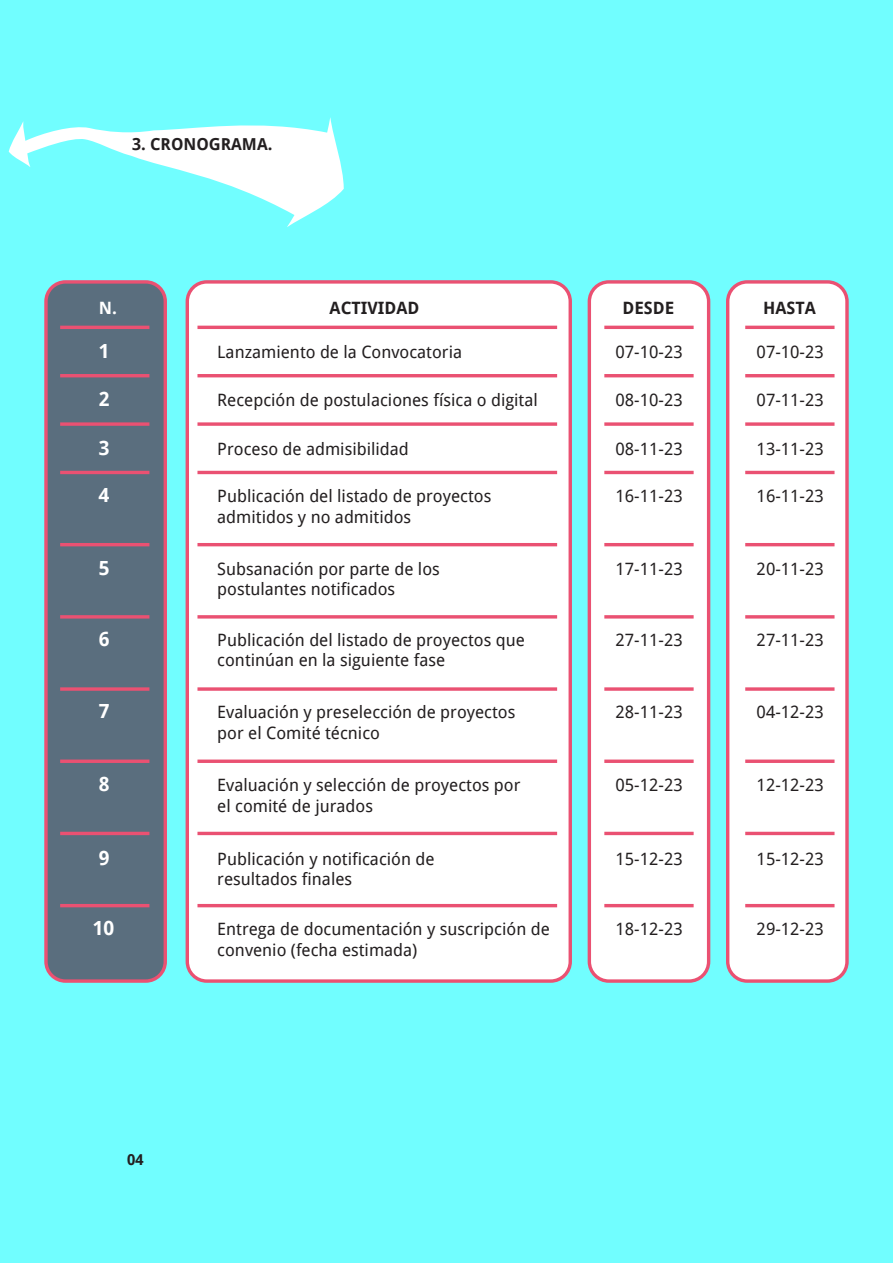
<style>
.page{position:relative;width:893px;height:1263px;background:#71feff}
.page>*{position:absolute;margin:0;border:0;box-sizing:border-box;transform-origin:0 0}
.t1{font:700 19.5px "Droid Sans";color:#fff}
.t2{font:16.95px/20.4px "Droid Sans";color:#231f20}
.t3{font:700 16.95px "Droid Sans";color:#231f20}
.t4{font:700 16.95px "Droid Sans";color:#fff}
.t5{font:700 16.5px "Droid Sans";color:#231f20}
.t6{font:700 15px "Droid Sans";color:#231f20}
</style>
<div class="page">
<svg style="left:9px;top:117px;width:335px;height:110px"></svg>
<div style="left:46px;top:282px;width:119px;height:699px;background:#5a6e7e;border-radius:20px"></div>
<div style="left:44px;top:280px;width:123px;height:703px;border:3px solid #ea5172;border-radius:20px"></div>
<div style="left:589px;top:282px;width:120px;height:699px;background:#fff;border-radius:20px"></div>
<div style="left:588px;top:280px;width:122px;height:703px;border:3px solid #ea5172;border-radius:20px"></div>
<div style="left:728px;top:282px;width:119px;height:699px;background:#fff;border-radius:20px"></div>
<div style="left:726px;top:280px;width:123px;height:703px;border:3px solid #ea5172;border-radius:20px"></div>
<div style="left:187px;top:282px;width:383px;height:699px;background:#fff;border-radius:20px"></div>
<div style="left:186px;top:280px;width:386px;height:703px;border:3px solid #ea5172;border-radius:20px"></div>
<hr style="left:60px;top:326px;width:89px;height:3px;background:#ea5172">
<hr style="left:604px;top:326px;width:90px;height:3px;background:#ea5172">
<hr style="left:745px;top:326px;width:89px;height:3px;background:#ea5172">
<hr style="left:197px;top:326px;width:360px;height:3px;background:#ea5172">
<hr style="left:60px;top:374px;width:89px;height:3px;background:#ea5172">
<hr style="left:604px;top:374px;width:90px;height:3px;background:#ea5172">
<hr style="left:745px;top:374px;width:89px;height:3px;background:#ea5172">
<hr style="left:197px;top:374px;width:360px;height:3px;background:#ea5172">
<svg style="left:60px;top:422px;width:89px;height:4px"></svg>
<svg style="left:604px;top:422px;width:90px;height:4px"></svg>
<svg style="left:745px;top:422px;width:89px;height:4px"></svg>
<svg style="left:197px;top:422px;width:360px;height:4px"></svg>
<hr style="left:60px;top:471px;width:89px;height:3px;background:#ea5172">
<hr style="left:604px;top:471px;width:90px;height:3px;background:#ea5172">
<hr style="left:745px;top:471px;width:89px;height:3px;background:#ea5172">
<hr style="left:197px;top:471px;width:360px;height:3px;background:#ea5172">
<hr style="left:60px;top:543px;width:89px;height:3px;background:#ea5172">
<hr style="left:604px;top:543px;width:90px;height:3px;background:#ea5172">
<hr style="left:745px;top:543px;width:89px;height:3px;background:#ea5172">
<hr style="left:197px;top:543px;width:360px;height:3px;background:#ea5172">
<hr style="left:60px;top:615px;width:89px;height:3px;background:#ea5172">
<hr style="left:604px;top:615px;width:90px;height:3px;background:#ea5172">
<hr style="left:745px;top:615px;width:89px;height:3px;background:#ea5172">
<hr style="left:197px;top:615px;width:360px;height:3px;background:#ea5172">
<svg style="left:60px;top:687px;width:89px;height:4px"></svg>
<svg style="left:604px;top:687px;width:90px;height:4px"></svg>
<svg style="left:745px;top:687px;width:89px;height:4px"></svg>
<svg style="left:197px;top:687px;width:360px;height:4px"></svg>
<svg style="left:60px;top:759px;width:89px;height:4px"></svg>
<svg style="left:604px;top:759px;width:90px;height:4px"></svg>
<svg style="left:745px;top:759px;width:89px;height:4px"></svg>
<svg style="left:197px;top:759px;width:360px;height:4px"></svg>
<hr style="left:60px;top:832px;width:89px;height:3px;background:#ea5172">
<hr style="left:604px;top:832px;width:90px;height:3px;background:#ea5172">
<hr style="left:745px;top:832px;width:89px;height:3px;background:#ea5172">
<hr style="left:197px;top:832px;width:360px;height:3px;background:#ea5172">
<hr style="left:197px;top:904px;width:360px;height:3px;background:#ea5172">
<hr style="left:60px;top:904px;width:89px;height:3px;background:#ea5172">
<hr style="left:604px;top:904px;width:90px;height:3px;background:#ea5172">
<hr style="left:745px;top:904px;width:89px;height:3px;background:#ea5172">
<p class="t5" style="left:132px;top:132px;width:142px">3. CRONOGRAMA.</p>
<p class="t4" style="left:99px;top:296px;width:20px">N.</p>
<p class="t3" style="left:330px;top:296px;width:91px">ACTIVIDAD</p>
<p class="t3" style="left:622px;top:296px;width:53px">DESDE</p>
<p class="t3" style="left:763px;top:296px;width:54px">HASTA</p>
<p class="t1" style="left:99px;top:337px;width:12px">1</p>
<p class="t2" style="left:217px;top:341px;width:246px">Lanzamiento de la Convocatoria</p>
<p class="t2" style="left:616px;top:341px;width:69px">07-10-23</p>
<p class="t2" style="left:757px;top:341px;width:69px">07-10-23</p>
<p class="t1" style="left:99px;top:385px;width:12px">2</p>
<p class="t2" style="left:217px;top:389px;width:322px">Recepción de postulaciones física o digital</p>
<p class="t2" style="left:616px;top:389px;width:69px">08-10-23</p>
<p class="t2" style="left:757px;top:389px;width:69px">07-11-23</p>
<p class="t1" style="left:99px;top:434px;width:12px">3</p>
<p class="t2" style="left:217px;top:438px;width:193px">Proceso de admisibilidad</p>
<p class="t2" style="left:616px;top:438px;width:69px">08-11-23</p>
<p class="t2" style="left:757px;top:438px;width:69px">13-11-23</p>
<p class="t2" style="left:217px;top:485px;width:276px">Publicación del listado de proyectos admitidos y no admitidos</p>
<p class="t1" style="left:99px;top:481px;width:12px">4</p>
<p class="t2" style="left:616px;top:485px;width:69px">16-11-23</p>
<p class="t2" style="left:757px;top:485px;width:69px">16-11-23</p>
<p class="t1" style="left:99px;top:554px;width:12px">5</p>
<p class="t2" style="left:616px;top:558px;width:69px">17-11-23</p>
<p class="t2" style="left:757px;top:558px;width:69px">20-11-23</p>
<p class="t2" style="left:217px;top:558px;width:224px">Subsanación por parte de los postulantes notificados</p>
<p class="t1" style="left:99px;top:625px;width:12px">6</p>
<p class="t2" style="left:616px;top:629px;width:69px">27-11-23</p>
<p class="t2" style="left:757px;top:629px;width:69px">27-11-23</p>
<p class="t2" style="left:217px;top:629px;width:309px">Publicación del listado de proyectos que continúan en la siguiente fase</p>
<p class="t1" style="left:99px;top:697px;width:12px">7</p>
<p class="t2" style="left:616px;top:701px;width:69px">28-11-23</p>
<p class="t2" style="left:757px;top:701px;width:69px">04-12-23</p>
<p class="t2" style="left:217px;top:701px;width:300px">Evaluación y preselección de proyectos por el Comité técnico</p>
<p class="t1" style="left:99px;top:770px;width:12px">8</p>
<p class="t2" style="left:616px;top:775px;width:69px">05-12-23</p>
<p class="t2" style="left:757px;top:775px;width:69px">12-12-23</p>
<p class="t2" style="left:217px;top:775px;width:305px">Evaluación y selección de proyectos por el comité de jurados</p>
<p class="t1" style="left:99px;top:844px;width:12px">9</p>
<p class="t2" style="left:616px;top:848px;width:69px">15-12-23</p>
<p class="t2" style="left:757px;top:848px;width:69px">15-12-23</p>
<p class="t2" style="left:217px;top:848px;width:219px">Publicación y notificación de resultados finales</p>
<p class="t1" style="left:93px;top:914px;width:23px">10</p>
<p class="t2" style="left:616px;top:918px;width:69px">18-12-23</p>
<p class="t2" style="left:757px;top:918px;width:69px">29-12-23</p>
<p class="t2" style="left:217px;top:918px;width:334px">Entrega de documentación y suscripción de convenio (fecha estimada)</p>
<p class="t6" style="left:127px;top:1148px;width:18px">04</p>
</div>
